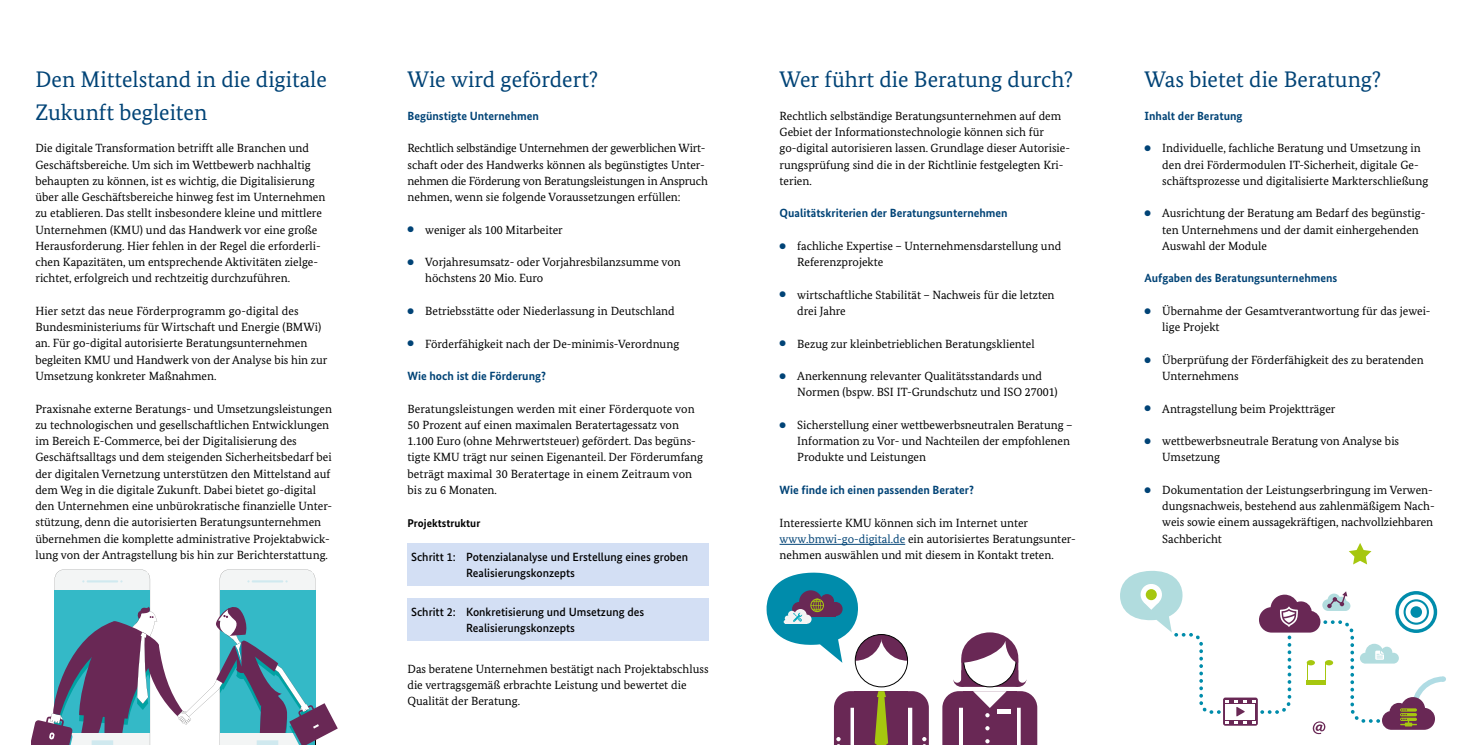
<style>
.page{position:relative;width:1467px;height:745px;background:#fff}
.page>*{position:absolute;margin:0;border:0;box-sizing:border-box;transform-origin:0 0}
.t1{font:22.5px/32.5px "Bundes Serif";color:#004376}
.t2{font:11.88px/16.2px "Bundes Serif";color:#000}
.t3{font:700 11.88px "Bundes Sans";color:#004376}
.t4{font:500 11.88px/15.6px "Bundes Sans";color:#000}
.t5{font:700 11.25px "Bundes Sans";color:#000}
.s1{color:#004376}
</style>
<div class="page">
<hr style="left:780px;top:543px;width:125px;height:1px;background:#004376">
<div style="left:407px;top:542px;width:302px;height:43px;background:#d3dff4"></div>
<div style="left:407px;top:597px;width:302px;height:43px;background:#d3dff4"></div>
<svg style="left:31px;top:569px;width:307px;height:175px"></svg>
<svg style="left:1349px;top:543px;width:22px;height:21px"></svg>
<svg style="left:1120px;top:570px;width:326px;height:163px"></svg>
<hr style="left:1307px;top:680px;width:19px;height:4px;background:#a6c70f">
<svg style="left:767px;top:572px;width:141px;height:90px"></svg>
<div style="left:855px;top:634px;width:53px;height:52px;border:1px solid #000;border-radius:50%"></div>
<svg style="left:834px;top:691px;width:95px;height:53px;background:#7c4a5c"></svg>
<svg style="left:942px;top:632px;width:95px;height:112px"></svg>
<h1 class="t1" style="left:35px;top:63px;width:293px">Den Mittelstand in die digitale<br>Zukunft begleiten</h1>
<p class="t2" style="left:35px;top:140px;width:291px">Die digitale Transformation betrifft alle Branchen und Geschäftsbereiche. Um sich im Wettbewerb nachhaltig behaupten zu können, ist es wichtig, die Digitalisierung über alle Geschäftsbereiche hinweg fest im Unternehmen zu etablieren. Das stellt insbesondere kleine und mittlere Unternehmen (KMU) und das Handwerk vor eine große Herausforderung. Hier fehlen in der Regel die erforderli&shy;chen Kapazitäten, um entsprechende Aktivitäten zielge&shy;richtet, erfolgreich und rechtzeitig durchzuführen.</p>
<p class="t2" style="left:35px;top:302px;width:293px">Hier setzt das neue Förderprogramm go-digital des Bundesministeriums für Wirtschaft und Energie (BMWi) an. Für go-digital autorisierte Beratungsunternehmen begleiten KMU und Handwerk von der Analyse bis hin zur Umsetzung konkreter Maßnahmen.</p>
<p class="t2" style="left:35px;top:400px;width:298px">Praxisnahe externe Beratungs- und Umsetzungsleistungen zu technologischen und gesellschaftlichen Entwicklungen im Bereich E-Commerce, bei der Digitalisierung des Geschäftsalltags und dem steigenden Sicherheitsbedarf bei der digitalen Vernetzung unterstützen den Mittelstand auf dem Weg in die digitale Zukunft. Dabei bietet go-digital den Unternehmen eine unbürokratische finanzielle Unter&shy;stützung, denn die autorisierten Beratungsunternehmen übernehmen die komplette administrative Projektabwick&shy;lung von der Antragstellung bis hin zur Berichterstattung.</p>
<h1 class="t1" style="left:407px;top:63px;width:192px">Wie wird gefördert?</h1>
<p class="t3" style="left:407px;top:108px;width:133px">Begünstigte Unternehmen</p>
<p class="t2" style="left:407px;top:140px;width:302px">Rechtlich selbständige Unternehmen der gewerblichen Wirt&shy;schaft oder des Handwerks können als begünstigtes Unter&shy;nehmen die Förderung von Beratungsleistungen in Anspruch nehmen, wenn sie folgende Voraussetzungen erfüllen:</p>
<p class="t2" style="left:407px;top:221px;width:157px"><span class="s1">●</span> weniger als 100 Mitarbeiter</p>
<p class="t2" style="left:425px;top:254px;width:257px;text-indent:-18px"><span class="s1">●</span> Vorjahresumsatz- oder Vorjahresbilanzsumme von höchstens 20 Mio. Euro</p>
<p class="t2" style="left:407px;top:302px;width:269px"><span class="s1">●</span> Betriebsstätte oder Niederlassung in Deutschland</p>
<p class="t2" style="left:407px;top:335px;width:273px"><span class="s1">●</span> Förderfähigkeit nach der De-minimis-Verordnung</p>
<p class="t3" style="left:407px;top:368px;width:140px">Wie hoch ist die Förderung?</p>
<p class="t2" style="left:407px;top:400px;width:297px">Beratungsleistungen werden mit einer Förderquote von 50 Prozent auf einen maximalen Beratertagessatz von 1.100 Euro (ohne Mehrwertsteuer) gefördert. Das begüns&shy;tigte KMU trägt nur seinen Eigenanteil. Der Förderumfang beträgt maximal 30 Beratertage in einem Zeitraum von bis zu 6 Monaten.</p>
<p class="t5" style="left:407px;top:515px;width:74px">Projektstruktur</p>
<p class="t4" style="left:466px;top:548px;width:224px;text-indent:-55px">Schritt 1: Potenzialanalyse und Erstellung eines groben<br>Realisierungskonzepts</p>
<p class="t4" style="left:466px;top:604px;width:180px;text-indent:-55px">Schritt 2: Konkretisierung und Umsetzung des<br>Realisierungskonzepts</p>
<p class="t2" style="left:407px;top:660px;width:303px">Das beratene Unternehmen bestätigt nach Projektabschluss die vertragsgemäß erbrachte Leistung und bewertet die<br>Qualität der Beratung.</p>
<h1 class="t1" style="left:780px;top:63px;width:295px">Wer führt die Beratung durch?</h1>
<p class="t2" style="left:780px;top:107px;width:292px">Rechtlich selbständige Beratungsunternehmen auf dem Gebiet der Informationstechnologie können sich für go-digital autorisieren lassen. Grundlage dieser Autorisie&shy;rungsprüfung sind die in der Richtlinie festgelegten Kri&shy;terien.</p>
<p class="t3" style="left:780px;top:206px;width:230px">Qualitätskriterien der Beratungsunternehmen</p>
<p class="t2" style="left:797px;top:237px;width:265px;text-indent:-18px"><span class="s1">●</span> fachliche Expertise – Unternehmensdarstellung und<br>Referenzprojekte</p>
<p class="t2" style="left:797px;top:286px;width:259px;text-indent:-18px"><span class="s1">●</span> wirtschaftliche Stabilität – Nachweis für die letzten drei Jahre</p>
<p class="t2" style="left:780px;top:335px;width:257px"><span class="s1">●</span> Bezug zur kleinbetrieblichen Beratungsklientel</p>
<p class="t2" style="left:797px;top:367px;width:262px;text-indent:-18px"><span class="s1">●</span> Anerkennung relevanter Qualitätsstandards und<br>Normen (bspw. BSI IT-Grundschutz und ISO 27001)</p>
<p class="t2" style="left:797px;top:416px;width:277px;text-indent:-18px"><span class="s1">●</span> Sicherstellung einer wettbewerbsneutralen Beratung –<br>Information zu Vor- und Nachteilen der empfohlenen<br>Produkte und Leistungen</p>
<p class="t3" style="left:780px;top:482px;width:196px">Wie finde ich einen passenden Berater?</p>
<p class="t2" style="left:780px;top:514px;width:298px">Interessierte KMU können sich im Internet unter <span class="s1">www.bmwi-go-digital.de</span> ein autorisiertes Beratungsunter&shy;nehmen auswählen und mit diesem in Kontakt treten.</p>
<h1 class="t1" style="left:1144px;top:63px;width:238px">Was bietet die Beratung?</h1>
<p class="t3" style="left:1144px;top:108px;width:100px">Inhalt der Beratung</p>
<p class="t2" style="left:1162px;top:140px;width:267px;text-indent:-18px"><span class="s1">●</span> Individuelle, fachliche Beratung und Umsetzung in den drei Fördermodulen IT-Sicherheit, digitale Ge&shy;schäftsprozesse und digitalisierte Markterschließung</p>
<p class="t2" style="left:1162px;top:205px;width:265px;text-indent:-18px"><span class="s1">●</span> Ausrichtung der Beratung am Bedarf des begünstig&shy;ten Unternehmens und der damit einhergehenden<br>Auswahl der Module</p>
<p class="t3" style="left:1144px;top:271px;width:194px">Aufgaben des Beratungsunternehmens</p>
<p class="t2" style="left:1162px;top:302px;width:270px;text-indent:-18px"><span class="s1">●</span> Übernahme der Gesamtverantwortung für das jewei&shy;lige Projekt</p>
<p class="t2" style="left:1162px;top:351px;width:263px;text-indent:-18px"><span class="s1">●</span> Überprüfung der Förderfähigkeit des zu beratenden<br>Unternehmens</p>
<p class="t2" style="left:1144px;top:400px;width:192px"><span class="s1">●</span> Antragstellung beim Projektträger</p>
<p class="t2" style="left:1162px;top:432px;width:238px;text-indent:-18px"><span class="s1">●</span> wettbewerbsneutrale Beratung von Analyse bis<br>Umsetzung</p>
<p class="t2" style="left:1162px;top:481px;width:274px;text-indent:-18px"><span class="s1">●</span> Dokumentation der Leistungserbringung im Verwen&shy;dungsnachweis, bestehend aus zahlenmäßigem Nach&shy;weis sowie einem aussagekräftigen, nachvollziehbaren Sachbericht</p>
</div>
